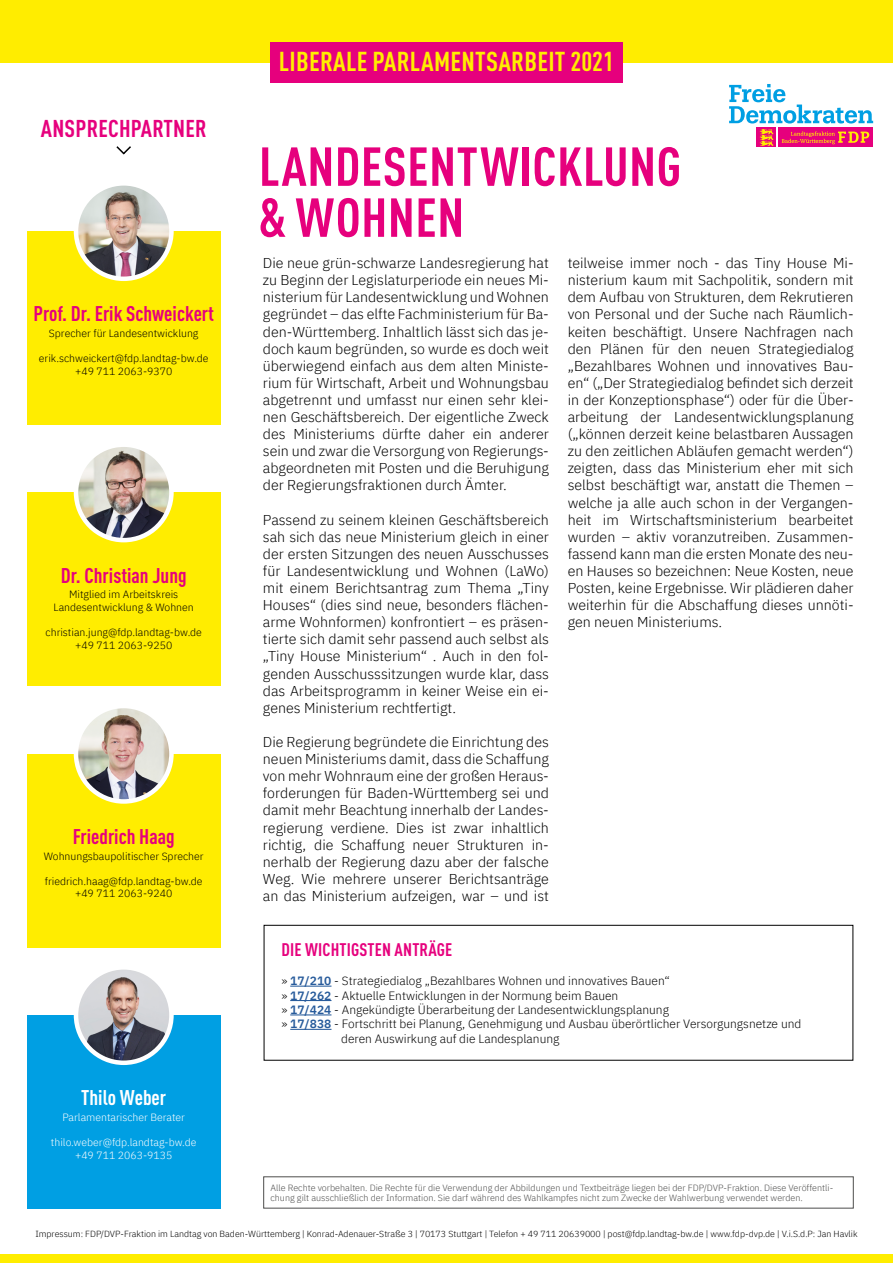
<style>
.page{position:relative;width:893px;height:1263px;background:#fff}
.page>*{position:absolute;margin:0;border:0;box-sizing:border-box;transform-origin:0 0}
.t1{font:700 condensed 54px/51px "DINOT";letter-spacing:.01em;color:#e6007d}
.t2{font:700 condensed 27px "DINOT";letter-spacing:.01em;color:#ffed00}
.t3{font:700 condensed 24px "DINOT";letter-spacing:.01em;color:#e6007d}
.t4{font:700 condensed 21px "DINOT";color:#e6007d}
.t5{font:700 condensed 21px "DINOT";color:#fff}
.t6{font:700 condensed 18px "DINOT";letter-spacing:.01em;color:#e6007d}
.t7{font:300 14.25px/17.1px "IBM Plex Sans";color:#000;text-align:justify}
.t8{font:300 12px "IBM Plex Sans";color:#000}
.t9{font:300 10.5px/12.6px "IBM Plex Sans";color:#000;text-align:center}
.t10{font:300 10.5px/12.6px "IBM Plex Sans";color:#fff;text-align:center}
.t11{font:300 9px/10.8px "IBM Plex Sans";color:#4d4d4c}
.t12{font:300 8.85px "IBM Plex Sans";color:#000}
.s1{font-weight:600;color:#275b9b}
</style>
<div class="page">
<div style="left:0;top:0;width:893px;height:63px;background:#ffed00"></div>
<div style="left:270px;top:42px;width:353px;height:41px;background:#e6007d"></div>
<div style="left:778px;top:127px;width:95px;height:20px;background:#e6007d"></div>
<div style="left:756px;top:127px;width:20px;height:20px;background:#e6007d"></div>
<svg style="left:729px;top:84px;width:144px;height:62px"></svg>
<hr style="left:290px;top:985px;width:41px;height:2px;background:#275b9b">
<hr style="left:290px;top:1000px;width:41px;height:1px;background:#275b9b">
<hr style="left:290px;top:1014px;width:41px;height:1px;background:#275b9b">
<hr style="left:290px;top:1029px;width:41px;height:1px;background:#275b9b">
<div style="left:264px;top:925px;width:589px;height:135px;border:1px solid #000"></div>
<div style="left:27px;top:231px;width:194px;height:194px;background:#ffed00"></div>
<img style="left:76px;top:183px;width:95px;height:96px;border-radius:48px">
<div style="left:74px;top:181px;width:100px;height:100px;border:4px solid #fff;border-radius:50%"></div>
<div style="left:27px;top:492px;width:194px;height:194px;background:#ffed00"></div>
<img style="left:76px;top:445px;width:95px;height:95px;border-radius:48px">
<div style="left:74px;top:442px;width:100px;height:100px;border:4px solid #fff;border-radius:50%"></div>
<div style="left:27px;top:754px;width:194px;height:193px;background:#ffed00"></div>
<img style="left:76px;top:706px;width:95px;height:95px;border-radius:48px">
<div style="left:74px;top:704px;width:100px;height:100px;border:4px solid #fff;border-radius:50%"></div>
<div style="left:27px;top:1015px;width:194px;height:194px;background:#009fe3"></div>
<img style="left:76px;top:967px;width:95px;height:96px;border-radius:48px">
<div style="left:74px;top:965px;width:100px;height:100px;border:4px solid #fff;border-radius:50%"></div>
<div style="left:263px;top:1176px;width:591px;height:32px;border:1px solid #4d4d4c"></div>
<svg style="left:116px;top:146px;width:15px;height:9px"></svg>
<div style="left:0;top:1255px;width:893px;height:8px;background:#ffed00"></div>
<h3 class="t3" style="left:41px;top:114px;width:167px">ANSPRECHPARTNER</h3>
<h3 class="t4" style="left:33px;top:301px;width:182px">Prof. Dr. Erik Schweickert</h3>
<p class="t9" style="left:49px;top:326px;width:151px">Sprecher für Landesentwicklung</p>
<p class="t9" style="left:39px;top:351px;width:171px">erik.schweickert@fdp.landtag-bw.de +49 711 2063-9370</p>
<h3 class="t4" style="left:61px;top:562px;width:127px">Dr. Christian Jung</h3>
<p class="t9" style="left:54px;top:587px;width:142px">Mitglied im Arbeitskreis<br>Landesentwicklung &amp; Wohnen</p>
<p class="t9" style="left:46px;top:625px;width:158px">christian.jung@fdp.landtag-bw.de +49 711 2063-9250</p>
<h3 class="t4" style="left:73px;top:824px;width:104px">Friedrich Haag</h3>
<p class="t9" style="left:44px;top:849px;width:161px">Wohnungsbaupolitischer Sprecher</p>
<p class="t9" style="left:45px;top:874px;width:159px">friedrich.haag@fdp.landtag-bw.de +49 711 2063-9240</p>
<h3 class="t5" style="left:81px;top:1085px;width:86px">Thilo Weber</h3>
<p class="t10" style="left:62px;top:1110px;width:124px">Parlamentarischer Berater</p>
<p class="t10" style="left:51px;top:1135px;width:147px">thilo.weber@fdp.landtag-bw.de +49 711 2063-9135</p>
<h2 class="t2" style="left:279px;top:45px;width:336px">LIBERALE PARLAMENTSARBEIT 2021</h2>
<h1 class="t1" style="left:259px;top:140px;width:424px">LANDESENTWICKLUNG &amp; WOHNEN</h1>
<p class="t7" style="left:263px;top:253px;width:288px">Die neue grün-schwarze Landesregierung hat zu Beginn der Legislaturperiode ein neues Mi&shy;nisterium für Landesentwicklung und Wohnen gegründet – das elfte Fachministerium für Ba&shy;den-Württemberg. Inhaltlich lässt sich das je&shy;doch kaum begründen, so wurde es doch weit überwiegend einfach aus dem alten Ministe&shy;rium für Wirtschaft, Arbeit und Wohnungsbau abgetrennt und umfasst nur einen sehr klei&shy;nen Geschäftsbereich. Der eigentliche Zweck des Ministeriums dürfte daher ein anderer sein und zwar die Versorgung von Regierungs&shy;abgeordneten mit Posten und die Beruhigung der Regierungsfraktionen durch Ämter.</p>
<p class="t7" style="left:263px;top:510px;width:287px">Passend zu seinem kleinen Geschäftsbereich sah sich das neue Ministerium gleich in einer der ersten Sitzungen des neuen Ausschusses für Landesentwicklung und Wohnen (LaWo) mit einem Berichtsantrag zum Thema „Tiny Houses“ (dies sind neue, besonders flächen&shy;arme Wohnformen) konfrontiert – es präsen&shy;tierte sich damit sehr passend auch selbst als „Tiny House Ministerium“ . Auch in den fol&shy;genden Ausschusssitzungen wurde klar, dass das Arbeitsprogramm in keiner Weise ein ei&shy;genes Ministerium rechtfertigt.</p>
<p class="t7" style="left:263px;top:732px;width:288px">Die Regierung begründete die Einrichtung des neuen Ministeriums damit, dass die Schaffung von mehr Wohnraum eine der großen Heraus&shy;forderungen für Baden-Württemberg sei und damit mehr Beachtung innerhalb der Landes&shy;regierung verdiene. Dies ist zwar inhaltlich richtig, die Schaffung neuer Strukturen in&shy;nerhalb der Regierung dazu aber der falsche Weg. Wie mehrere unserer Berichtsanträge an das Ministerium aufzeigen, war – und ist</p>
<p class="t7" style="left:568px;top:253px;width:288px">teilweise immer noch - das Tiny House Mi&shy;nisterium kaum mit Sachpolitik, sondern mit dem Aufbau von Strukturen, dem Rekrutieren von Personal und der Suche nach Räumlich&shy;keiten beschäftigt. Unsere Nachfragen nach den Plänen für den neuen Strategiedialog „Bezahlbares Wohnen und innovatives Bau&shy;en“ („Der Strategiedialog befindet sich derzeit in der Konzeptionsphase“) oder für die Über&shy;arbeitung der Landesentwicklungsplanung („können derzeit keine belastbaren Aussagen zu den zeitlichen Abläufen gemacht werden“) zeigten, dass das Ministerium eher mit sich selbst beschäftigt war, anstatt die Themen – welche ja alle auch schon in der Vergangen&shy;heit im Wirtschaftsministerium bearbeitet wurden – aktiv voranzutreiben. Zusammen&shy;fassend kann man die ersten Monate des neu&shy;en Hauses so bezeichnen: Neue Kosten, neue Posten, keine Ergebnisse. Wir plädieren daher weiterhin für die Abschaffung dieses unnöti&shy;gen neuen Ministeriums.</p>
<p class="t6" style="left:282px;top:939px;width:172px">DIE WICHTIGSTEN ANTRÄGE</p>
<p class="t8" style="left:281px;top:972px;width:390px">» <span class="s1">17/210</span> - Strategiedialog „Bezahlbares Wohnen und innovatives Bauen“</p>
<p class="t8" style="left:281px;top:986px;width:338px">» <span class="s1">17/262</span> - Aktuelle Entwicklungen in der Normung beim Bauen</p>
<p class="t8" style="left:281px;top:1001px;width:389px">» <span class="s1">17/424</span> - Angekündigte Überarbeitung der Landesentwicklungsplanung</p>
<p class="t8" style="left:281px;top:1015px;width:521px">» <span class="s1">17/838</span> - Fortschritt bei Planung, Genehmigung und Ausbau überörtlicher Versorgungsnetze und</p>
<p class="t8" style="left:341px;top:1029px;width:220px">deren Auswirkung auf die Landesplanung</p>
<p class="t11" style="left:270px;top:1181px;width:564px">Alle Rechte vorbehalten. Die Rechte für die Verwendung der Abbildungen und Textbeiträge liegen bei der FDP/DVP-Fraktion. Diese Veröffentli&shy;chung gilt ausschließlich der Information. Sie darf während des Wahlkampfes nicht zum Zwecke der Wahlwerbung verwendet werden.</p>
<p class="t12" style="left:35px;top:1227px;width:824px">Impressum: FDP/DVP-Fraktion im Landtag von Baden-Württemberg | Konrad-Adenauer-Straße 3 | 70173 Stuttgart | Telefon + 49 711 20639000 | post@fdp.landtag-bw.de | www.fdp-dvp.de | V.i.S.d.P: Jan Havlik</p>
</div>
